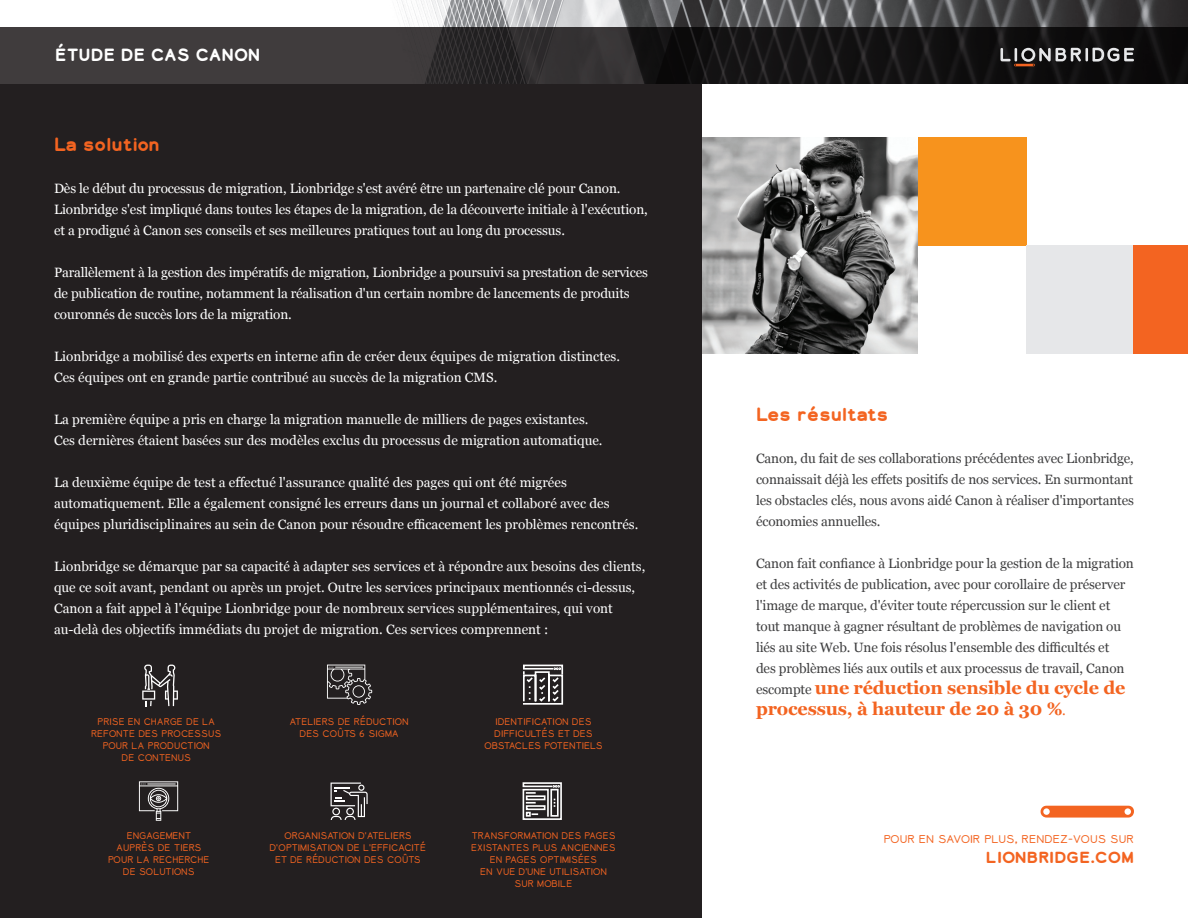
<style>
.page{position:relative;width:1188px;height:918px;background:#fff}
.page>*{position:absolute;margin:0;border:0;box-sizing:border-box;transform-origin:0 0}
.t1{font:700 18px/21px "Georgia";letter-spacing:-.01em;color:#f36421}
.t2{font:700 18px "Lionbridge Sans";color:#f36421}
.t3{font:700 16.5px "Lionbridge Sans";letter-spacing:-.02em;color:#fff}
.t4{font:700 15px "Lionbridge Sans";color:#f36421;scale:1.04 1}
.t5{font:13.5px/21px "Georgia";color:#fff}
.t6{font:13.5px/21px "Georgia";letter-spacing:-.01em;color:#3e3e3f;text-align:justify}
.t7{font:300 10.5px "Lionbridge Sans";color:#f36421;scale:1.04 1}
.t8{font:300 9px/12px "Lionbridge Sans";color:#f36421;text-align:center}
.s1{font-weight:400;font-size:13.5px;color:#3e3e3f}
.s2{font-weight:400;font-size:13.5px}
</style>
<div class="page">
<div style="left:0;top:83px;width:702px;height:835px;background:#231f20"></div>
<img style="left:397px;top:0;width:791px;height:27px">
<svg style="left:523px;top:664px;width:41px;height:41px"></svg>
<svg style="left:522px;top:782px;width:40px;height:38px"></svg>
<svg style="left:331px;top:783px;width:37px;height:37px"></svg>
<svg style="left:327px;top:665px;width:45px;height:40px"></svg>
<svg style="left:139px;top:781px;width:39px;height:40px"></svg>
<svg style="left:142px;top:665px;width:36px;height:41px"></svg>
<img style="left:702px;top:137px;width:216px;height:216px">
<div style="left:918px;top:137px;width:108px;height:109px;background:#f7931d"></div>
<div style="left:1026px;top:246px;width:108px;height:108px;background:#e6e7e9"></div>
<div style="left:1134px;top:246px;width:54px;height:108px;background:#f36421"></div>
<svg style="left:1041px;top:806px;width:93px;height:12px"></svg>
<svg style="left:0;top:27px;width:1188px;height:56px;background:#292627"></svg>
<svg style="left:1000px;top:48px;width:134px;height:18px;background:#575454"></svg>
<p class="t3" style="left:55px;top:44px;width:207px">ÉTUDE DE CAS CANON</p>
<p class="t2" style="left:54px;top:131px;width:108px">La solution</p>
<p class="t5" style="left:54px;top:177px;width:595px">Dès le début du processus de migration, Lionbridge s'est avéré être un partenaire clé pour Canon.<br>Lionbridge s'est impliqué dans toutes les étapes de la migration, de la découverte initiale à l'exécution, et a prodigué à Canon ses conseils et ses meilleures pratiques tout au long du processus.</p>
<p class="t5" style="left:54px;top:261px;width:595px">Parallèlement à la gestion des impératifs de migration, Lionbridge a poursuivi sa prestation de services de publication de routine, notamment la réalisation d'un certain nombre de lancements de produits couronnés de succès lors de la migration.</p>
<p class="t5" style="left:54px;top:345px;width:568px">Lionbridge a mobilisé des experts en interne afin de créer deux équipes de migration distinctes.<br>Ces équipes ont en grande partie contribué au succès de la migration CMS.</p>
<p class="t5" style="left:54px;top:408px;width:550px">La première équipe a pris en charge la migration manuelle de milliers de pages existantes.<br>Ces dernières étaient basées sur des modèles exclus du processus de migration automatique.</p>
<p class="t5" style="left:54px;top:471px;width:586px">La deuxième équipe de test a effectué l'assurance qualité des pages qui ont été migrées automatiquement. Elle a également consigné les erreurs dans un journal et collaboré avec des équipes pluridisciplinaires au sein de Canon pour résoudre efficacement les problèmes rencontrés.</p>
<p class="t5" style="left:54px;top:555px;width:593px">Lionbridge se démarque par sa capacité à adapter ses services et à répondre aux besoins des clients, que ce soit avant, pendant ou après un projet. Outre les services principaux mentionnés ci-dessus, Canon a fait appel à l'équipe Lionbridge pour de nombreux services supplémentaires, qui vont au-delà des objectifs immédiats du projet de migration. Ces services comprennent :</p>
<p class="t8" style="left:91px;top:716px;width:132px">PRISE EN CHARGE DE LA<br>REFONTE DES PROCESSUS<br>POUR LA PRODUCTION<br>DE CONTENUS</p>
<p class="t8" style="left:290px;top:716px;width:120px">ATELIERS DE RÉDUCTION<br>DES COÛTS 6 SIGMA</p>
<p class="t8" style="left:484px;top:716px;width:120px">IDENTIFICATION DES<br>DIFFICULTÉS ET DES<br>OBSTACLES POTENTIELS</p>
<p class="t2" style="left:756px;top:402px;width:134px">Les résultats</p>
<p class="t6" style="left:756px;top:448px;width:379px">Canon, du fait de ses collaborations précédentes avec Lionbridge, connaissait déjà les effets positifs de nos services. En surmontant les obstacles clés, nous avons aidé Canon à réaliser d'importantes économies annuelles.</p>
<p class="t6" style="left:756px;top:553px;width:379px;text-align:left">Canon fait confiance à Lionbridge pour la gestion de la migration et des activités de publication, avec pour corollaire de préserver l'image de marque, d'éviter toute répercussion sur le client et tout manque à gagner résultant de problèmes de navigation ou liés au site Web. Une fois résolus l'ensemble des difficultés et<br>des problèmes liés aux outils et aux processus de travail, Canon</p>
<p class="t1" style="left:756px;top:677px;width:371px"><span class="s1">escompte</span> une réduction sensible du cycle de processus, à hauteur de 20 à 30 %<span class="s2">.</span></p>
<p class="t8" style="left:108px;top:830px;width:103px">ENGAGEMENT<br>AUPRÈS DE TIERS<br>POUR LA RECHERCHE<br>DE SOLUTIONS</p>
<p class="t8" style="left:269px;top:830px;width:158px">ORGANISATION D'ATELIERS<br>D'OPTIMISATION DE L'EFFICACITÉ<br>ET DE RÉDUCTION DES COÛTS</p>
<p class="t8" style="left:471px;top:830px;width:146px">TRANSFORMATION DES PAGES<br>EXISTANTES PLUS ANCIENNES<br>EN PAGES OPTIMISÉES<br>EN VUE D'UNE UTILISATION<br>SUR MOBILE</p>
<p class="t7" style="left:884px;top:832px;width:242px">POUR EN SAVOIR PLUS, RENDEZ-VOUS SUR</p>
<p class="t4" style="left:986px;top:847px;width:144px">LIONBRIDGE.COM</p>
</div>
